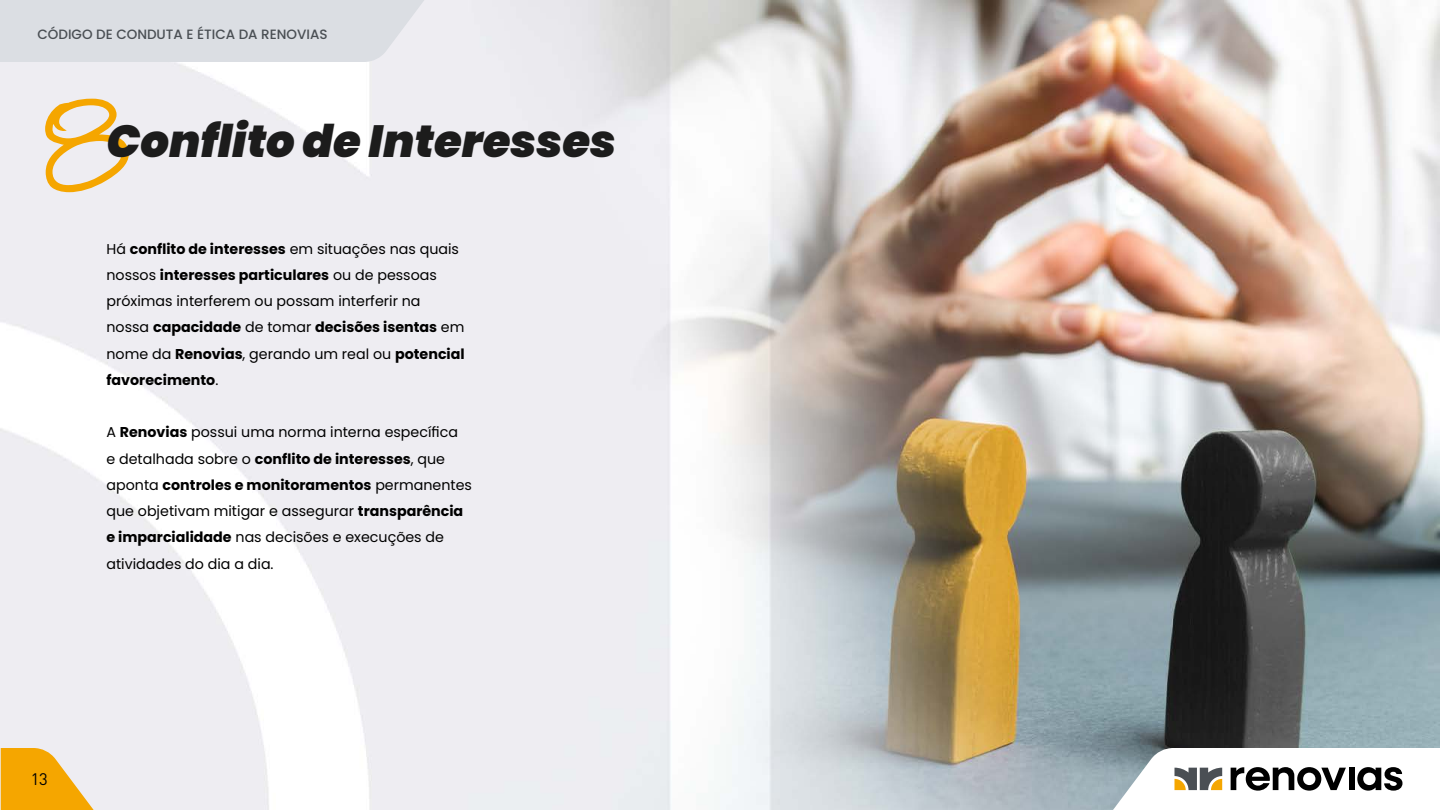
<style>
.page{position:relative;width:1440px;height:810px;background:#fff}
.page>*{position:absolute;margin:0;border:0;box-sizing:border-box;transform-origin:0 0}
.t1{font:141.75px "Marydale";color:#f5a600}
.t2{font:italic 900 45px "Poppins";color:#1c1c1c}
.t3{font:16.5px "DIN Pro";color:#000}
.t4{font:14.25px/26.2px "Poppins";color:#000}
.t5{font:500 13.5px "Poppins";color:#4a4f54}
.s1{font-weight:700}
</style>
<div class="page">
<img style="left:0;top:1px;width:1440px;height:809px">
<svg style="left:1px;top:748px;width:93px;height:62px"></svg>
<svg style="left:1113px;top:748px;width:327px;height:62px"></svg>
<div style="left:0;top:0;width:424px;height:62px;background:#dbdee3"></div>
<p class="t5" style="left:38px;top:27px;width:292px">CÓDIGO DE CONDUTA E ÉTICA DA RENOVIAS</p>
<h1 class="t1" style="left:43px;top:59px;width:91px">8</h1>
<h2 class="t2" style="left:106px;top:116px;width:511px">Conflito de Interesses</h2>
<p class="t4" style="left:106px;top:236px;width:360px">Há <span class="s1">conflito de interesses</span> em situações nas quais nossos <span class="s1">interesses particulares</span> ou de pessoas próximas interferem ou possam interferir na nossa <span class="s1">capacidade</span> de tomar <span class="s1">decisões isentas</span> em nome da <span class="s1">Renovias</span>, gerando um real ou <span class="s1">potencial favorecimento</span>.</p>
<p class="t4" style="left:106px;top:419px;width:367px">A <span class="s1">Renovias</span> possui uma norma interna específica<br>e detalhada sobre o <span class="s1">conflito de interesses</span>, que aponta <span class="s1">controles e monitoramentos</span> permanentes que objetivam mitigar e assegurar <span class="s1">transparência e imparcialidade</span> nas decisões e execuções de atividades do dia a dia.</p>
<p class="t3" style="left:31px;top:766px;width:19px">13</p>
</div>
